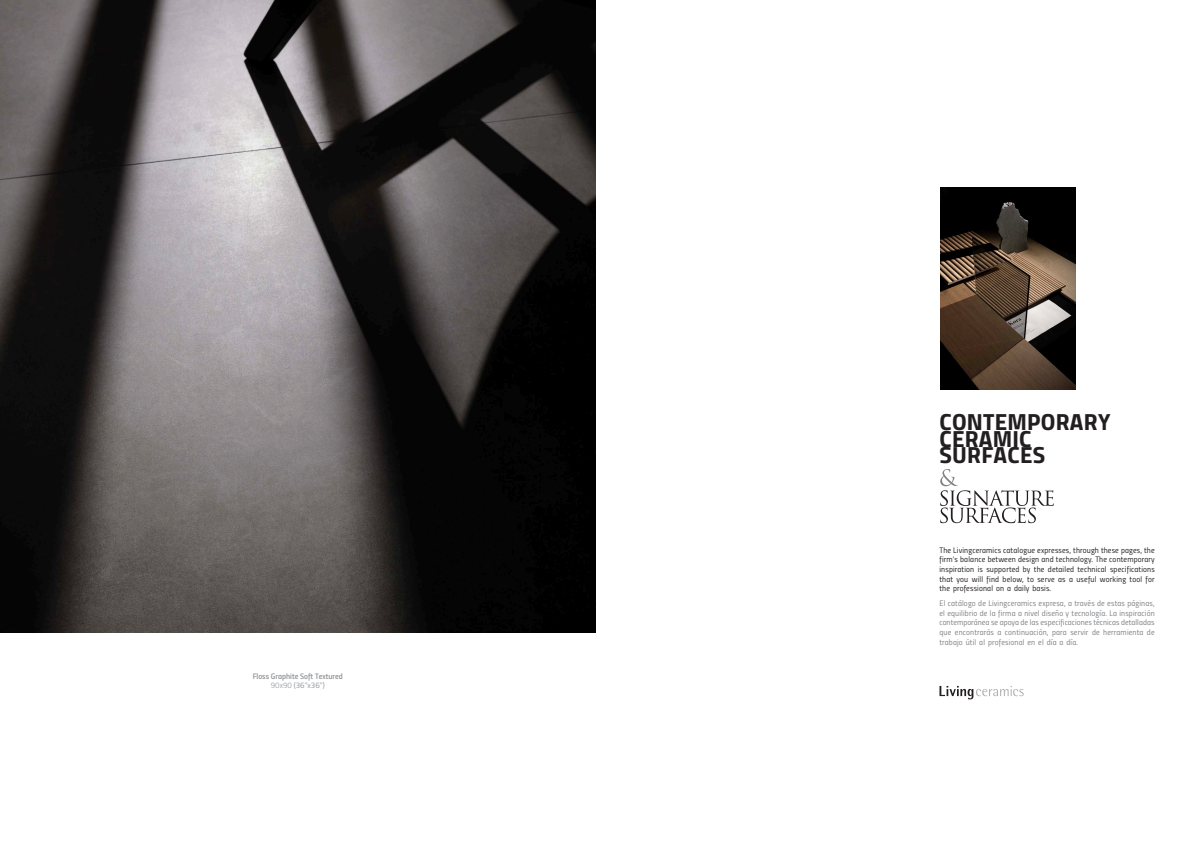
<style>
.page{position:relative;width:1191px;height:842px;background:#fff}
.page>*{position:absolute;margin:0;border:0;box-sizing:border-box;transform-origin:0 0}
.t1{font:23.3px "Titillium Bold Upright";letter-spacing:.01em;color:#231f20;scale:1.06 1}
.t2{font:8px/9.6px "Titillium Regular Upright";letter-spacing:.02em;color:#808285;text-align:justify}
.t3{font:8px/9.6px "Titillium Regular Upright";letter-spacing:.02em;color:#231f20;text-align:justify}
.t4{font:8px "Titillium Semibold Upright";color:#939598}
.t5{font:8px "Titillium Regular Upright";color:#939598}
.s1{font-family:"Titillium Light Upright"}
</style>
<div class="page">
<svg style="left:940px;top:469px;width:113px;height:54px"></svg>
<svg style="left:939px;top:686px;width:84px;height:13px"></svg>
<img style="left:941px;top:188px;width:134px;height:201px">
<img style="left:0;top:0;width:595px;height:632px">
<p class="t4" style="left:253px;top:670px;width:92px">Floss Graphite Soft Textured</p>
<p class="t5" style="left:271px;top:679px;width:55px"><span class="s1">90x90</span> (36”x36”)</p>
<p class="t1" style="left:939px;top:404px;width:163px">CONTEMPORARY</p>
<p class="t1" style="left:939px;top:420px;width:88px">CERAMIC</p>
<p class="t1" style="left:939px;top:437px;width:101px">SURFACES</p>
<p class="t3" style="left:939px;top:545px;width:217px">The Livingceramics catalogue expresses, through these pages, the firm’s balance between design and technology. The contemporary inspiration is supported by the detailed technical specifications that you will find below, to serve as a useful working tool for the professional on a daily basis.</p>
<p class="t2" style="left:939px;top:598px;width:217px">El catálogo de Livingceramics expresa, a través de estas páginas, el equilibrio de la firma a nivel diseño y tecnología. La inspiración contemporánea se apoya de las especificaciones técnicas detalladas que encontrarás a continuación, para servir de herramienta de trabajo útil al profesional en el día a día.</p>
</div>
